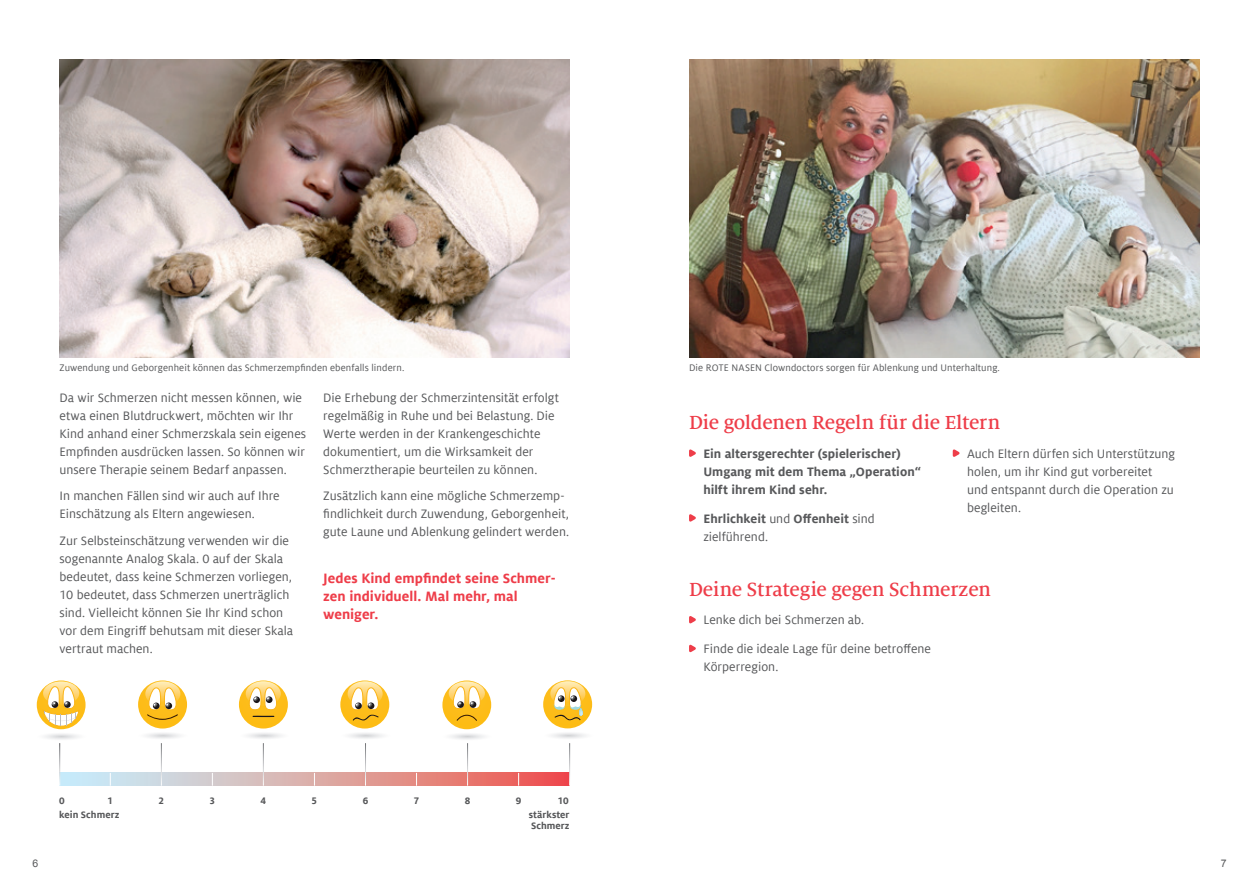
<style>
.page{position:relative;width:1259px;height:893px;background:#fff}
.page>*{position:absolute;margin:0;border:0;box-sizing:border-box;transform-origin:0 0}
.t1{font:500 21px "Milo Serif Offc Pro";letter-spacing:-.01em;color:#ee3d49}
.t2{font:700 15px/18px "Milo Offc Pro";color:#ee3d49}
.t3{font:13.5px/18px "Milo Offc Pro";color:#57585a}
.t4{font:700 13.5px/18px "Milo Offc Pro";letter-spacing:.005em;color:#57585a}
.t5{font:10.5px "Milo Offc Pro";letter-spacing:.01em;color:#57585a}
.t6{font:700 10.5px/11.2px "Milo Offc Pro";letter-spacing:.005em;color:#57585a}
.t7{font:10.5px "Arial";color:#57585a}
.s1{font-weight:400}
</style>
<div class="page">
<svg style="left:689px;top:449px;width:7px;height:8px"></svg>
<svg style="left:689px;top:514px;width:7px;height:8px"></svg>
<svg style="left:952px;top:449px;width:8px;height:8px"></svg>
<svg style="left:689px;top:616px;width:7px;height:8px"></svg>
<svg style="left:689px;top:644px;width:7px;height:9px"></svg>
<svg style="left:60px;top:773px;width:509px;height:13px;background:#daa7a6"></svg>
<svg style="left:110px;top:773px;width:1px;height:13px"></svg>
<svg style="left:212px;top:773px;width:1px;height:13px"></svg>
<svg style="left:314px;top:773px;width:1px;height:13px"></svg>
<svg style="left:416px;top:773px;width:1px;height:13px"></svg>
<svg style="left:518px;top:773px;width:1px;height:13px"></svg>
<hr style="left:467px;top:743px;width:1px;height:43px;background:#fff">
<hr style="left:365px;top:743px;width:1px;height:43px;background:#fff">
<hr style="left:263px;top:743px;width:1px;height:43px;background:#fff">
<hr style="left:161px;top:743px;width:1px;height:43px;background:#fff">
<div style="left:442px;top:680px;width:49px;height:49px;background:#fdbc18;border-radius:24px"></div>
<svg style="left:450px;top:734px;width:34px;height:6px"></svg>
<svg style="left:449px;top:681px;width:36px;height:28px"></svg>
<svg style="left:456px;top:715px;width:21px;height:6px"></svg>
<svg style="left:36px;top:681px;width:50px;height:59px"></svg>
<svg style="left:340px;top:680px;width:49px;height:48px"></svg>
<svg style="left:349px;top:733px;width:34px;height:6px"></svg>
<svg style="left:347px;top:681px;width:36px;height:40px"></svg>
<svg style="left:543px;top:680px;width:49px;height:48px"></svg>
<svg style="left:552px;top:733px;width:34px;height:6px"></svg>
<svg style="left:550px;top:681px;width:35px;height:39px"></svg>
<svg style="left:239px;top:680px;width:49px;height:48px"></svg>
<svg style="left:248px;top:733px;width:33px;height:6px"></svg>
<svg style="left:246px;top:681px;width:35px;height:29px"></svg>
<svg style="left:253px;top:716px;width:21px;height:1px"></svg>
<div style="left:138px;top:680px;width:49px;height:48px;background:#fdbc16;border-radius:24px"></div>
<svg style="left:146px;top:733px;width:34px;height:6px"></svg>
<svg style="left:145px;top:681px;width:35px;height:39px"></svg>
<img style="left:60px;top:60px;width:510px;height:297px">
<img style="left:689px;top:60px;width:510px;height:297px">
<p class="t5" style="left:60px;top:362px;width:346px">Zuwendung und Geborgenheit können das Schmerzempfinden ebenfalls lindern.</p>
<p class="t5" style="left:689px;top:362px;width:312px">Die ROTE NASEN Clowndoctors sorgen für Ablenkung und Unterhaltung.</p>
<p class="t3" style="left:60px;top:389px;width:248px">Da wir Schmerzen nicht messen können, wie etwa einen Blutdruckwert, möchten wir Ihr Kind anhand einer Schmerzskala sein eigenes Empfinden ausdrücken lassen. So können wir unsere Therapie seinem Bedarf anpassen.</p>
<p class="t3" style="left:60px;top:487px;width:222px">In manchen Fällen sind wir auch auf Ihre<br>Einschätzung als Eltern angewiesen.</p>
<p class="t3" style="left:60px;top:532px;width:235px">Zur Selbsteinschätzung verwenden wir die sogenannte Analog Skala. 0 auf der Skala bedeutet, dass keine Schmerzen vorliegen, 10 bedeutet, dass Schmerzen unerträglich sind. Vielleicht können Sie Ihr Kind schon vor dem Eingriff behutsam mit dieser Skala vertraut machen.</p>
<p class="t3" style="left:323px;top:389px;width:237px">Die Erhebung der Schmerzintensität erfolgt regelmäßig in Ruhe und bei Belastung. Die Werte werden in der Krankengeschichte dokumentiert, um die Wirksamkeit der Schmerztherapie beurteilen zu können.</p>
<p class="t3" style="left:323px;top:487px;width:247px">Zusätzlich kann eine mögliche Schmerzemp&shy;findlichkeit durch Zuwendung, Geborgenheit, gute Laune und Ablenkung gelindert werden.</p>
<p class="t2" style="left:323px;top:569px;width:234px">Jedes Kind empfindet seine Schmer&shy;zen individuell. Mal mehr, mal weniger.</p>
<p class="t6" style="left:59px;top:795px;width:7px">0</p>
<p class="t6" style="left:107px;top:795px;width:7px">1</p>
<p class="t6" style="left:159px;top:795px;width:7px">2</p>
<p class="t6" style="left:210px;top:795px;width:7px">3</p>
<p class="t6" style="left:261px;top:795px;width:7px">4</p>
<p class="t6" style="left:312px;top:795px;width:7px">5</p>
<p class="t6" style="left:363px;top:795px;width:7px">6</p>
<p class="t6" style="left:414px;top:795px;width:7px">7</p>
<p class="t6" style="left:465px;top:795px;width:7px">8</p>
<p class="t6" style="left:516px;top:795px;width:7px">9</p>
<p class="t6" style="left:558px;top:795px;width:12px">10</p>
<p class="t6" style="left:59px;top:809px;width:62px">kein Schmerz</p>
<p class="t6" style="left:529px;top:809px;width:42px">stärkster<br>Schmerz</p>
<h1 class="t1" style="left:689px;top:411px;width:313px">Die goldenen Regeln für die Eltern</h1>
<p class="t4" style="left:703px;top:445px;width:219px">Ein altersgerechter (spielerischer)<br>Umgang mit dem Thema „Operation“ hilft ihrem Kind sehr.</p>
<p class="t4" style="left:703px;top:509px;width:173px">Ehrlichkeit <span class="s1">und</span> Offenheit <span class="s1">sind zielführend.</span></p>
<p class="t3" style="left:967px;top:445px;width:210px">Auch Eltern dürfen sich Unterstützung holen, um ihr Kind gut vorbereitet und entspannt durch die Operation zu begleiten.</p>
<h1 class="t1" style="left:689px;top:577px;width:304px">Deine Strategie gegen Schmerzen</h1>
<p class="t3" style="left:703px;top:606px;width:229px;line-height:28.8px">Lenke dich bei Schmerzen ab.<br>Finde die ideale Lage für deine betroffene</p>
<p class="t3" style="left:703px;top:658px;width:77px">Körperregion.</p>
<p class="t7" style="left:32px;top:856px;width:7px">6</p>
<p class="t7" style="left:1220px;top:856px;width:7px">7</p>
</div>
